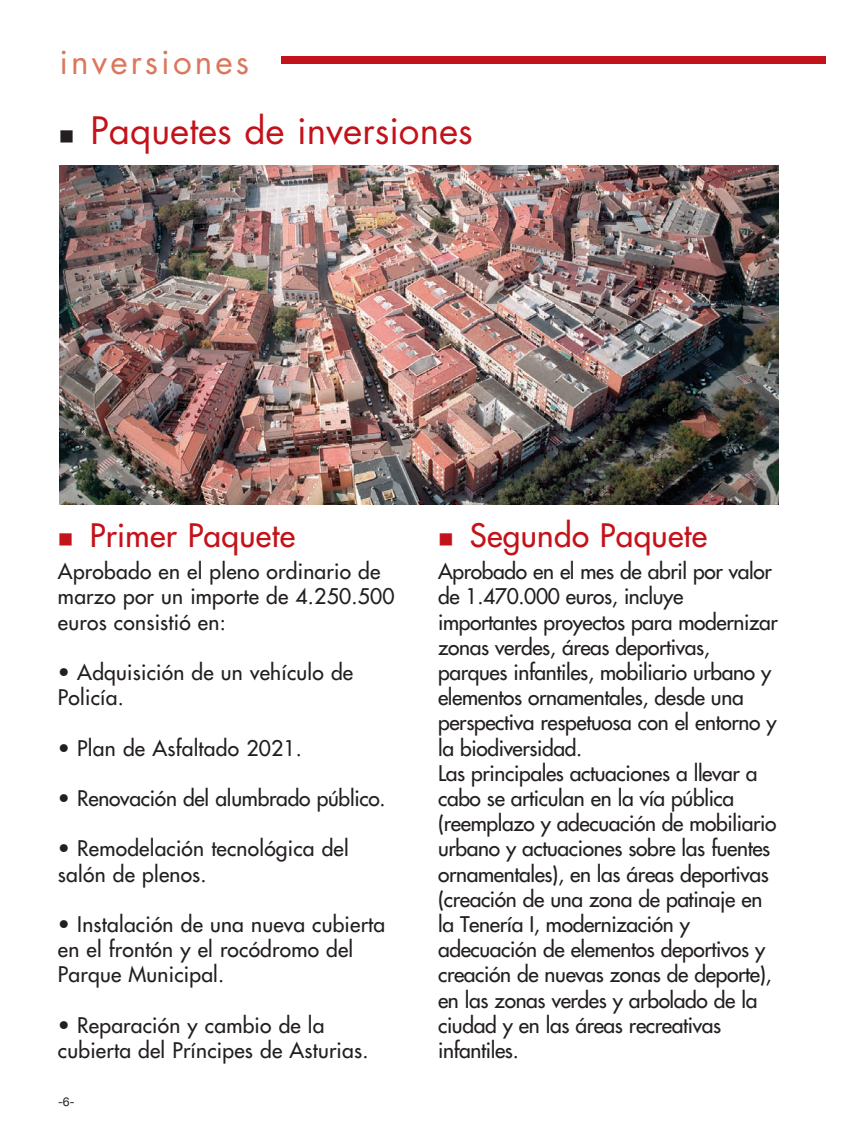
<style>
.page{position:relative;width:844px;height:1141px;background:#fff}
.page>*{position:absolute;margin:0;border:0;box-sizing:border-box;transform-origin:0 0}
.t1{font:36.75px "Futura Std";color:#c4121a}
.t2{font:33.25px "Futura Std";letter-spacing:.09em;color:#da775c}
.t3{font:500 31.5px "Futura Std";letter-spacing:.01em;color:#c4121a}
.t4{font:500 21px/25.2px "Futura Std";letter-spacing:-.015em;color:#231f20}
.t5{font:500 21px/25.2px "Futura Std";letter-spacing:.01em;color:#231f20}
.t6{font:12.25px "Helvetica Neue";color:#231f20}
.s1{color:#231f20}
</style>
<div class="page">
<img style="left:59px;top:165px;width:719px;height:339px">
<div style="left:281px;top:57px;width:545px;height:7px;background:#c4121a"></div>
<h2 class="t2" style="left:59px;top:47px;width:191px">inversiones</h2>
<h1 class="t1" style="left:59px;top:114px;width:415px"><span class="s1">■</span> Paquetes de inversiones</h1>
<h3 class="t3" style="left:58px;top:519px;width:238px">■ Primer Paquete</h3>
<p class="t5" style="left:58px;top:560px;width:338px">Aprobado en el pleno ordinario de marzo por un importe de 4.250.500 euros consistió en:</p>
<p class="t5" style="left:58px;top:661px;width:297px">• Adquisición de un vehículo de<br>Policía.</p>
<p class="t5" style="left:58px;top:737px;width:245px">• Plan de Asfaltado 2021.</p>
<p class="t4" style="left:58px;top:787px;width:329px">• Renovación del alumbrado público.</p>
<p class="t5" style="left:58px;top:837px;width:292px">• Remodelación tecnológica del salón de plenos.</p>
<p class="t5" style="left:58px;top:913px;width:329px">• Instalación de una nueva cubierta en el frontón y el rocódromo del<br>Parque Municipal.</p>
<p class="t5" style="left:58px;top:1014px;width:312px">• Reparación y cambio de la cubierta del Príncipes de Asturias.</p>
<p class="t6" style="left:58px;top:1093px;width:18px">-6-</p>
<h3 class="t3" style="left:438px;top:519px;width:270px">■ Segundo Paquete</h3>
<p class="t4" style="left:438px;top:560px;width:341px">Aprobado en el mes de abril por valor de 1.470.000 euros, incluye importantes proyectos para modernizar zonas verdes, áreas deportivas, parques infantiles, mobiliario urbano y elementos ornamentales, desde una perspectiva respetuosa con el entorno y la biodiversidad.<br>Las principales actuaciones a llevar a cabo se articulan en la vía pública (reemplazo y adecuación de mobiliario urbano y actuaciones sobre las fuentes ornamentales), en las áreas deportivas (creación de una zona de patinaje en la Tenería I, modernización y adecuación de elementos deportivos y creación de nuevas zonas de deporte), en las zonas verdes y arbolado de la ciudad y en las áreas recreativas infantiles.</p>
</div>
